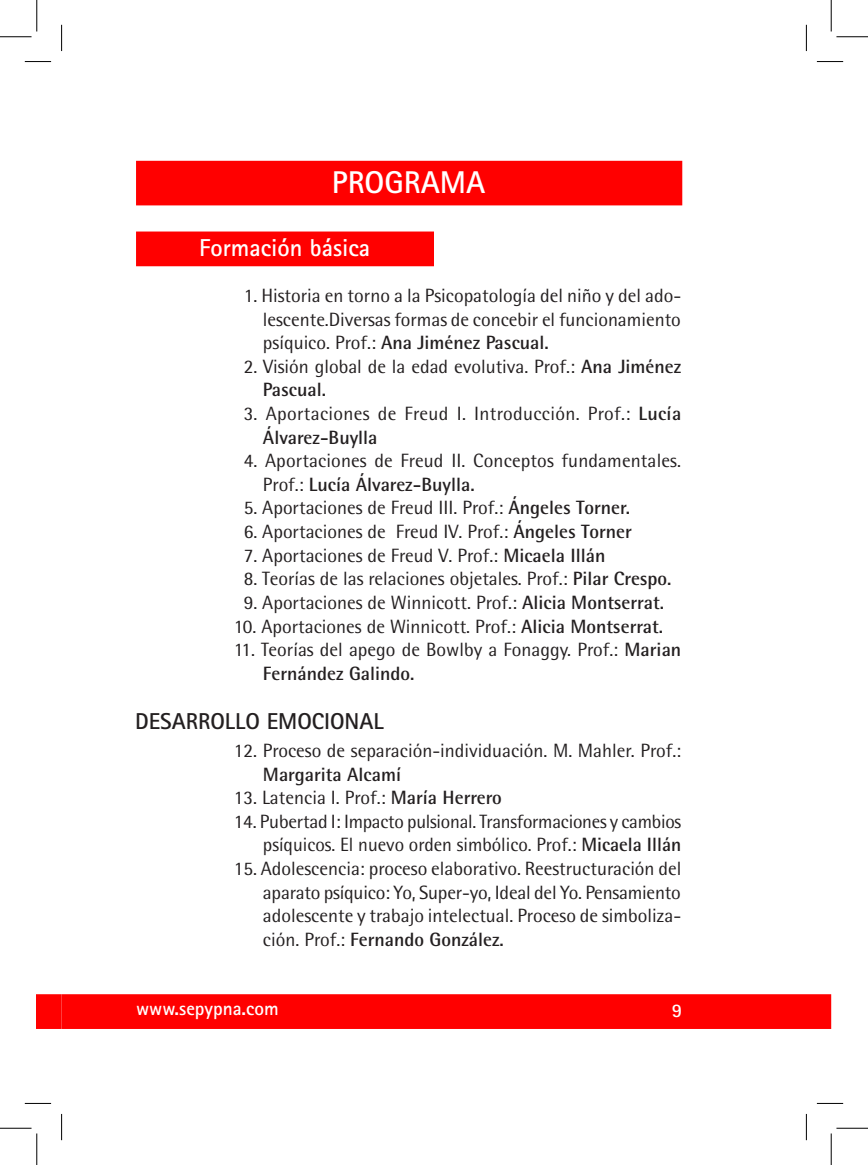
<style>
.page{position:relative;width:868px;height:1165px;background:#fff}
.page>*{position:absolute;margin:0;border:0;box-sizing:border-box;transform-origin:0 0}
.t1{font:700 31.5px "Rotis Sans Serif";color:#fff}
.t2{font:700 24.5px "Rotis Sans Serif";color:#fff}
.t3{font:700 22.93px "Rotis Sans Serif";color:#231f20}
.t4{font:19.25px/23.6px "Rotis Semi Sans";color:#231f20}
.t5{font:700 19.25px "Rotis Sans Serif";color:#fff}
.s1{font-weight:700}
</style>
<div class="page">
<svg style="left:37px;top:994px;width:25px;height:35px"></svg>
<div style="left:62px;top:994px;width:768px;height:35px;background:#f00;border:2px solid #f00"></div>
<div style="left:136px;top:232px;width:298px;height:34px;background:#f00"></div>
<div style="left:136px;top:161px;width:546px;height:44px;background:#f00"></div>
<svg style="left:25px;top:61px;width:26px;height:1px"></svg>
<svg style="left:816px;top:61px;width:26px;height:1px"></svg>
<svg style="left:25px;top:1103px;width:26px;height:1px"></svg>
<svg style="left:816px;top:1103px;width:26px;height:1px"></svg>
<svg style="left:61px;top:25px;width:1px;height:26px"></svg>
<svg style="left:61px;top:1114px;width:1px;height:26px"></svg>
<svg style="left:805px;top:25px;width:1px;height:26px"></svg>
<svg style="left:805px;top:1114px;width:1px;height:26px"></svg>
<hr style="left:0;top:36px;width:32px;height:1px;background:#000">
<hr style="left:836px;top:36px;width:31px;height:1px;background:#000">
<hr style="left:0;top:1128px;width:32px;height:1px;background:#000">
<hr style="left:836px;top:1128px;width:31px;height:1px;background:#000">
<hr style="left:36px;top:0;width:1px;height:31px;background:#000">
<hr style="left:36px;top:1133px;width:1px;height:32px;background:#000">
<hr style="left:830px;top:0;width:1px;height:31px;background:#000">
<hr style="left:830px;top:1133px;width:1px;height:32px;background:#000">
<p class="t1" style="left:332px;top:163px;width:155px">PROGRAMA</p>
<p class="t2" style="left:199px;top:232px;width:173px">Formación básica</p>
<p class="t4" style="left:263px;top:283px;width:419px;text-align:justify;text-indent:-19px">1. Historia en torno a la Psicopatología del niño y del ado&shy;lescente.Diversas formas de concebir el funcionamiento psíquico. Prof.: <span class="s1">Ana Jiménez Pascual.</span></p>
<p class="t4" style="left:263px;top:354px;width:419px;text-indent:-19px">2. Visión global de la edad evolutiva. Prof.: <span class="s1">Ana Jiménez<br>Pascual.</span></p>
<p class="t4" style="left:263px;top:401px;width:419px;text-indent:-19px">3. Aportaciones de Freud I. Introducción. Prof.: <span class="s1">Lucía<br>Álvarez-Buylla</span></p>
<p class="t4" style="left:263px;top:449px;width:419px;text-indent:-19px">4. Aportaciones de Freud II. Conceptos fundamentales.<br>Prof.: <span class="s1">Lucía Álvarez-Buylla.</span></p>
<p class="t4" style="left:243px;top:496px;width:388px">5. Aportaciones de Freud III. Prof.: <span class="s1">Ángeles Torner.</span></p>
<p class="t4" style="left:243px;top:520px;width:389px">6. Aportaciones de Freud IV. Prof.: <span class="s1">Ángeles Torner</span></p>
<p class="t4" style="left:243px;top:543px;width:363px">7. Aportaciones de Freud V. Prof.: <span class="s1">Micaela Illán</span></p>
<p class="t4" style="left:243px;top:567px;width:429px">8. Teorías de las relaciones objetales. Prof.: <span class="s1">Pilar Crespo.</span></p>
<p class="t4" style="left:243px;top:590px;width:421px">9. Aportaciones de Winnicott. Prof.: <span class="s1">Alicia Montserrat.</span></p>
<p class="t4" style="left:234px;top:614px;width:430px">10. Aportaciones de Winnicott. Prof.: <span class="s1">Alicia Montserrat.</span></p>
<p class="t4" style="left:263px;top:638px;width:419px;text-indent:-29px">11. Teorías del apego de Bowlby a Fonaggy. Prof.: <span class="s1">Marian<br>Fernández Galindo.</span></p>
<p class="t3" style="left:135px;top:707px;width:27px">Desarro</p>
<p class="t3" style="left:225px;top:707px;width:56px">llo emociona</p>
<p class="t3" style="left:373px;top:707px;width:12px">l</p>
<p class="t4" style="left:263px;top:738px;width:419px;text-indent:-29px">12. Proceso de separación-individuación. M. Mahler. Prof.:<br><span class="s1">Margarita Alcamí</span></p>
<p class="t4" style="left:234px;top:786px;width:269px">13. Latencia I. Prof.: <span class="s1">María Herrero</span></p>
<p class="t4" style="left:234px;top:809px;width:449px;text-align:right">14. Pubertad I: Impacto pulsional. Transformaciones y cambios psíquicos. El nuevo orden simbólico. Prof.: <span class="s1">Micaela Illán</span></p>
<p class="t4" style="left:263px;top:856px;width:420px;text-align:justify;text-indent:-29px">15. Adolescencia: proceso elaborativo. Reestructuración del aparato psíquico: Yo, Super-yo, Ideal del Yo. Pensamiento adolescente y trabajo intelectual. Proceso de simboliza&shy;ción. Prof.: <span class="s1">Fernando González.</span></p>
<p class="t5" style="left:136px;top:996px;width:144px">www.sepypna.com</p>
<p class="t5" style="left:671px;top:999px;width:12px">9</p>
</div>
